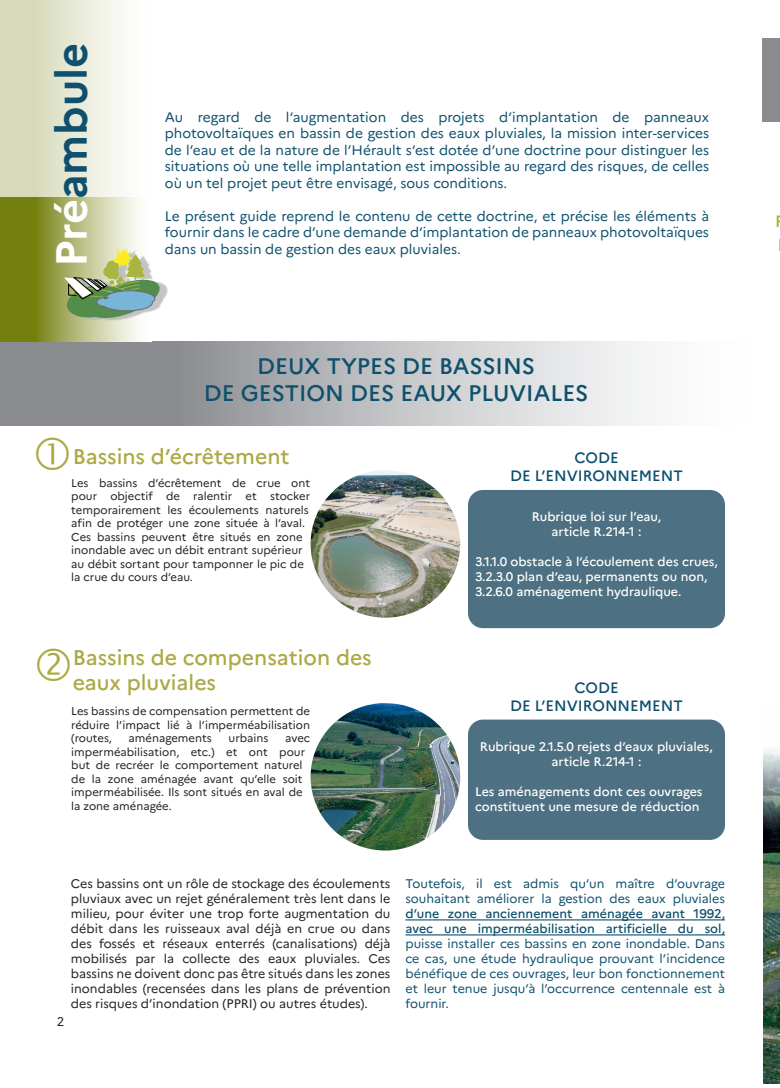
<style>
.page{position:relative;width:780px;height:1088px;background:#fff}
.page>*{position:absolute;margin:0;border:0;box-sizing:border-box;transform-origin:0 0}
.t1{font:700 43.5px "Marianne";color:#0e506d}
.titres{font:500 22.5px "Marianne";color:#0e506d}
.sous_titres{font:500 21.25px/25.5px "Marianne";color:#aca943}
.t2{font:500 15px "Marianne";color:#0e506d}
.t3{font:13.75px/16.5px "Marianne";color:#0e506d;text-align:justify}
.texte{font:12.5px/15px "Marianne";color:#231f20;text-align:justify}
.texte-2{font:12.5px/15px "Marianne";color:#0e506d;text-align:justify}
.t4{font:500 12.5px/15px "Marianne";color:#fff}
.texte-3{font:11.25px/13.5px "Marianne";color:#231f20}
.s1{color:#fff}
.s2{font-weight:500}
</style>
<div class="page">
<div style="left:762px;top:38px;width:18px;height:83px;background:#8a8c8f"></div>
<svg style="left:0;top:342px;width:648px;height:83px;background:#b5b6b9"></svg>
<div style="left:0;top:0;width:151px;height:318px;background:linear-gradient(to right,#d0d4ae,#fff)"></div>
<svg style="left:0;top:198px;width:151px;height:144px;background:#a2a95d"></svg>
<img style="left:310px;top:470px;width:150px;height:148px">
<div style="left:468px;top:490px;width:257px;height:138px;background:#4d7182;border-radius:15px"></div>
<img style="left:310px;top:703px;width:150px;height:147px">
<div style="left:468px;top:719px;width:257px;height:121px;background:#4d7182;border-radius:15px"></div>
<hr style="left:405px;top:919px;width:320px;height:1px;background:#0e506d">
<hr style="left:405px;top:934px;width:320px;height:1px;background:#0e506d">
<div style="left:70px;top:248px;width:97px;height:73px;background:#b0b1b5;opacity:.75"></div>
<svg style="left:64px;top:248px;width:98px;height:72px;background:#a5b993"></svg>
<img style="left:763px;top:749px;width:17px;height:334px">
<p class="t1" style="left:45px;top:267px;width:226px;rotate:-90deg"><span class="s1">Pré</span>ambule</p>
<p class="t3" style="left:165px;top:108px;width:545px">Au regard de l’augmentation des projets d’implantation de panneaux photovoltaïques en bassin de gestion des eaux pluviales, la mission inter-services de l’eau et de la nature de l’Hérault s’est dotée d’une doctrine pour distinguer les situations où une telle implantation est impossible au regard des risques, de celles où un tel projet peut être envisagé, sous conditions.</p>
<p class="t3" style="left:165px;top:207px;width:545px">Le présent guide reprend le contenu de cette doctrine, et précise les éléments à fournir dans le cadre d’une demande d’implantation de panneaux photovoltaïques dans un bassin de gestion des eaux pluviales.</p>
<p class="titres" style="left:257px;top:352px;width:279px">DEUX TYPES DE BASSINS</p>
<p class="titres" style="left:204px;top:379px;width:386px">DE GESTION DES EAUX PLUVIALES</p>
<p class="sous_titres" style="left:73px;top:444px;width:218px">Bassins d’écrêtement</p>
<p class="texte-3" style="left:71px;top:476px;width:240px">Les bassins d’écrêtement de crue ont pour objectif de ralentir et stocker temporairement les écoulements naturels afin de protéger une zone située à l’aval.<br>Ces bassins peuvent être situés en zone inondable avec un débit entrant supérieur au débit sortant pour tamponner le pic de la crue du cours d’eau.</p>
<p class="t2" style="left:574px;top:449px;width:46px">CODE</p>
<p class="t2" style="left:510px;top:467px;width:174px">DE L’ENVIRONNEMENT</p>
<p class="t4" style="left:531px;top:509px;width:131px">Rubrique loi sur l’eau,</p>
<p class="t4" style="left:551px;top:524px;width:91px">article R.214-1 :</p>
<p class="t4" style="left:475px;top:554px;width:244px">3.1.1.0 obstacle à l’écoulement des crues,</p>
<p class="t4" style="left:475px;top:569px;width:234px">3.2.3.0 plan d’eau, permanents ou non,</p>
<p class="t4" style="left:475px;top:584px;width:208px">3.2.6.0 aménagement hydraulique.</p>
<p class="sous_titres" style="left:73px;top:644px;width:300px">Bassins de compensation des eaux pluviales</p>
<p class="texte-3" style="left:71px;top:705px;width:240px;text-align:justify">Les bassins de compensation permettent de réduire l’impact lié à l’imperméabilisation (routes,</p>
<p class="t2" style="left:574px;top:678px;width:46px">CODE</p>
<p class="t2" style="left:510px;top:696px;width:174px">DE L’ENVIRONNEMENT</p>
<p class="texte-3" style="left:129px;top:732px;width:85px">aménagements</p>
<p class="texte-3" style="left:228px;top:732px;width:41px">urbains</p>
<p class="texte-3" style="left:71px;top:732px;width:240px;text-indent:214px">avec imperméabilisation, etc.) et ont pour but de recréer le comportement naturel de la zone aménagée avant qu’elle soit imperméabilisée. Ils sont situés en aval de la zone aménagée.</p>
<p class="t4" style="left:480px;top:739px;width:234px">Rubrique 2.1.5.0 rejets d’eaux pluviales,</p>
<p class="t4" style="left:551px;top:754px;width:91px">article R.214-1 :</p>
<p class="t4" style="left:475px;top:784px;width:229px">Les aménagements dont ces ouvrages constituent une mesure de réduction</p>
<p class="texte" style="left:57px;top:1014px;width:9px">2</p>
<p class="texte" style="left:71px;top:876px;width:321px">Ces bassins ont un rôle de stockage des écoulements pluviaux avec un rejet généralement très lent dans le milieu, pour éviter une trop forte augmentation du débit dans les ruisseaux aval déjà en crue ou dans des fossés et réseaux enterrés (canalisations) déjà mobilisés par la collecte des eaux pluviales. Ces bassins ne doivent donc pas être situés dans les zones inondables (recensées dans les plans de prévention des risques d’inondation (PPRI) ou autres études).</p>
<p class="texte-2" style="left:405px;top:876px;width:321px">Toutefois, il est admis qu’un maître d’ouvrage souhaitant améliorer la gestion des eaux pluviales <span class="s2">d’une zone anciennement aménagée avant 1992, avec une imperméabilisation artificielle du sol, </span>puisse installer ces bassins en zone inondable. Dans ce cas, une étude hydraulique prouvant l’incidence bénéfique de ces ouvrages, leur bon fonctionnement et leur tenue jusqu’à l’occurrence centennale est à fournir.</p>
</div>
